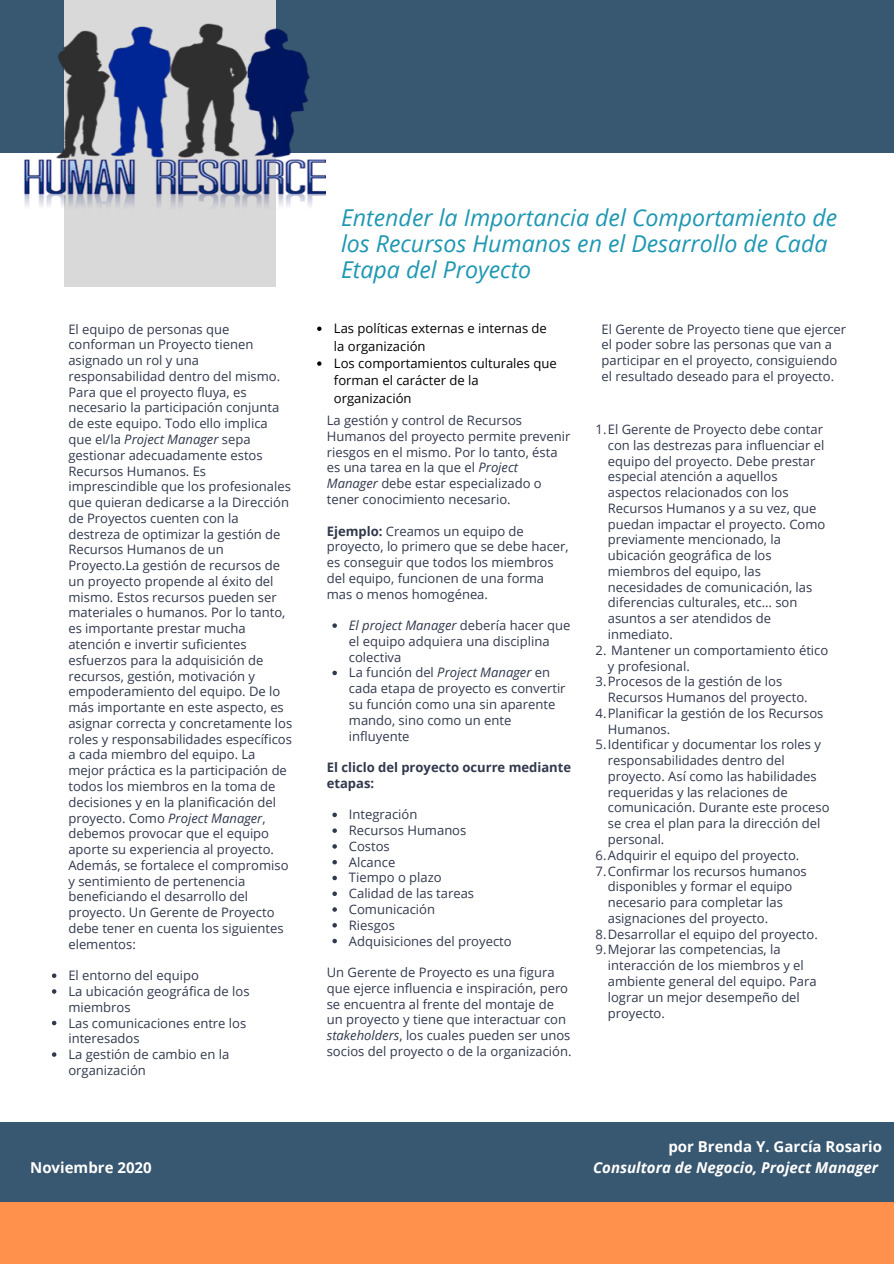
<style>
.page{position:relative;width:894px;height:1264px;background:#fff}
.page>*{position:absolute;margin:0;border:0;box-sizing:border-box;transform-origin:0 0}
.t1{font:italic 23.25px/26px "Open Sans";color:#1e97b2}
.t2{font:700 15px "Open Sans";color:#fff}
.t3{font:italic 700 15px "Open Sans";color:#fff}
.t4{font:13.05px/15.8px "Open Sans";color:#31394d}
.t5{font:13.05px/17.4px "Open Sans";color:#000}
.t6{font:700 13.05px/15.8px "Open Sans";color:#31394d}
.s1{font-style:italic}
.s2{font-weight:700}
</style>
<div class="page">
<div style="left:0;top:0;width:893px;height:153px;background:#385770"></div>
<div style="left:64px;top:0;width:211px;height:286px;background:#d9d9d9"></div>
<div style="left:0;top:1122px;width:893px;height:141px;background:#385770"></div>
<svg style="left:52px;top:973px;width:4px;height:4px"></svg>
<svg style="left:52px;top:989px;width:4px;height:4px"></svg>
<svg style="left:52px;top:1020px;width:4px;height:5px"></svg>
<svg style="left:52px;top:1052px;width:4px;height:4px"></svg>
<svg style="left:332px;top:623px;width:5px;height:5px"></svg>
<svg style="left:332px;top:670px;width:5px;height:5px"></svg>
<svg style="left:332px;top:812px;width:5px;height:5px"></svg>
<svg style="left:332px;top:828px;width:5px;height:5px"></svg>
<svg style="left:332px;top:844px;width:5px;height:4px"></svg>
<svg style="left:332px;top:860px;width:5px;height:4px"></svg>
<svg style="left:332px;top:875px;width:5px;height:5px"></svg>
<svg style="left:332px;top:891px;width:5px;height:5px"></svg>
<svg style="left:332px;top:907px;width:5px;height:4px"></svg>
<svg style="left:332px;top:923px;width:5px;height:4px"></svg>
<svg style="left:332px;top:938px;width:5px;height:5px"></svg>
<div style="left:0;top:1202px;width:893px;height:61px;background:#ff914d"></div>
<img style="left:24px;top:23px;width:302px;height:186px">
<svg style="left:317px;top:326px;width:4px;height:5px"></svg>
<svg style="left:317px;top:361px;width:4px;height:5px"></svg>
<p class="t4" style="left:68px;top:321px;width:225px">El equipo de personas que conforman un Proyecto tienen asignado un rol y una responsabilidad dentro del mismo.<br>Para que el proyecto fluya, es necesario la participación conjunta de este equipo. Todo ello implica que el/la <span class="s1">Project Manager</span> sepa gestionar adecuadamente estos<br>Recursos Humanos. Es imprescindible que los profesionales que quieran dedicarse a la Dirección de Proyectos cuenten con la destreza de optimizar la gestión de<br>Recursos Humanos de un<br>Proyecto.La gestión de recursos de un proyecto propende al éxito del mismo. Estos recursos pueden ser materiales o humanos. Por lo tanto, es importante prestar mucha atención e invertir suficientes esfuerzos para la adquisición de recursos, gestión, motivación y empoderamiento del equipo. De lo más importante en este aspecto, es asignar correcta y concretamente los roles y responsabilidades específicos a cada miembro del equipo. La mejor práctica es la participación de todos los miembros en la toma de decisiones y en la planificación del proyecto. Como <span class="s1">Project Manager</span>, debemos provocar que el equipo aporte su experiencia al proyecto.<br>Además, se fortalece el compromiso y sentimiento de pertenencia beneficiando el desarrollo del proyecto. Un Gerente de Proyecto debe tener en cuenta los siguientes elementos:</p>
<p class="t4" style="left:68px;top:967px;width:183px">El entorno del equipo<br>La ubicación geográfica de los miembros<br>Las comunicaciones entre los interesados<br>La gestión de cambio en la organización</p>
<h1 class="t1" style="left:341px;top:204px;width:497px">Entender la Importancia del Comportamiento de los Recursos Humanos en el Desarrollo de Cada<br>Etapa del Proyecto</h1>
<p class="t5" style="left:334px;top:319px;width:224px">Las políticas externas e internas de la organización<br>Los comportamientos culturales que forman el carácter de la organización</p>
<p class="t4" style="left:327px;top:412px;width:245px">La gestión y control de Recursos Humanos del proyecto permite prevenir riesgos en el mismo. Por lo tanto, ésta es una tarea en la que el <span class="s1">Project Manager</span> debe estar especializado o tener conocimiento necesario.</p>
<p class="t4" style="left:327px;top:522px;width:243px"><span class="s2">Ejemplo:</span> Creamos un equipo de proyecto, lo primero que se debe hacer, es conseguir que todos los miembros del equipo, funcionen de una forma mas o menos homogénea.</p>
<p class="t4" style="left:349px;top:617px;width:223px"><span class="s1">El project Manager</span> debería hacer que el equipo adquiera una disciplina colectiva<br>La función del <span class="s1">Project Manager</span> en cada etapa de proyecto es convertir su función como una sin aparente mando, sino como un ente influyente</p>
<p class="t6" style="left:327px;top:759px;width:246px">El cliclo del proyecto ocurre mediante etapas:</p>
<p class="t4" style="left:349px;top:806px;width:164px">Integración<br>Recursos Humanos<br>Costos<br>Alcance<br>Tiempo o plazo<br>Calidad de las tareas<br>Comunicación<br>Riesgos<br>Adquisiciones del proyecto</p>
<p class="t4" style="left:327px;top:964px;width:246px">Un Gerente de Proyecto es una figura que ejerce influencia e inspiración, pero se encuentra al frente del montaje de un proyecto y tiene que interactuar con <span class="s1">stakeholders</span>, los cuales pueden ser unos socios del proyecto o de la organización.</p>
<p class="t4" style="left:601px;top:321px;width:246px">El Gerente de Proyecto tiene que ejercer el poder sobre las personas que van a participar en el proyecto, consiguiendo el resultado deseado para el proyecto.</p>
<p class="t4" style="left:607px;top:421px;width:219px;text-indent:-12px">1.El Gerente de Proyecto debe contar con las destrezas para influenciar el equipo del proyecto. Debe prestar especial atención a aquellos aspectos relacionados con los<br>Recursos Humanos y a su vez, que puedan impactar el proyecto. Como previamente mencionado, la ubicación geográfica de los miembros del equipo, las necesidades de comunicación, las diferencias culturales, etc… son asuntos a ser atendidos de inmediato.</p>
<p class="t4" style="left:595px;top:642px;width:234px">2. Mantener un comportamiento ético</p>
<p class="t4" style="left:607px;top:657px;width:84px">y profesional.</p>
<p class="t4" style="left:595px;top:673px;width:188px">3.Procesos de la gestión de los</p>
<p class="t4" style="left:607px;top:689px;width:201px">Recursos Humanos del proyecto.</p>
<p class="t4" style="left:595px;top:705px;width:229px">4.Planificar la gestión de los Recursos</p>
<p class="t4" style="left:607px;top:720px;width:64px">Humanos.</p>
<p class="t4" style="left:595px;top:736px;width:227px">5.Identificar y documentar los roles y</p>
<p class="t4" style="left:607px;top:752px;width:178px">responsabilidades dentro del</p>
<p class="t4" style="left:607px;top:768px;width:210px">proyecto. Así como las habilidades</p>
<p class="t4" style="left:607px;top:783px;width:181px">requeridas y las relaciones de</p>
<p class="t4" style="left:607px;top:799px;width:223px">comunicación. Durante este proceso</p>
<p class="t4" style="left:607px;top:815px;width:214px">se crea el plan para la dirección del</p>
<p class="t4" style="left:607px;top:831px;width:58px">personal.</p>
<p class="t4" style="left:595px;top:846px;width:205px">6.Adquirir el equipo del proyecto.</p>
<p class="t4" style="left:595px;top:862px;width:212px">7.Confirmar los recursos humanos</p>
<p class="t4" style="left:607px;top:878px;width:186px">disponibles y formar el equipo</p>
<p class="t4" style="left:607px;top:894px;width:177px">necesario para completar las</p>
<p class="t4" style="left:607px;top:909px;width:162px">asignaciones del proyecto.</p>
<p class="t4" style="left:595px;top:925px;width:223px">8.Desarrollar el equipo del proyecto.</p>
<p class="t4" style="left:595px;top:941px;width:186px">9.Mejorar las competencias, la</p>
<p class="t4" style="left:607px;top:957px;width:197px">interacción de los miembros y el</p>
<p class="t4" style="left:607px;top:973px;width:210px">ambiente general del equipo. Para</p>
<p class="t4" style="left:607px;top:988px;width:193px">lograr un mejor desempeño del</p>
<p class="t4" style="left:607px;top:1004px;width:59px">proyecto.</p>
<p class="t2" style="left:668px;top:1136px;width:215px">por Brenda Y. García Rosario</p>
<p class="t2" style="left:30px;top:1156px;width:123px">Noviembre 2020</p>
<p class="t3" style="left:593px;top:1156px;width:286px">Consultora de Negocio, Project Manager</p>
</div>
